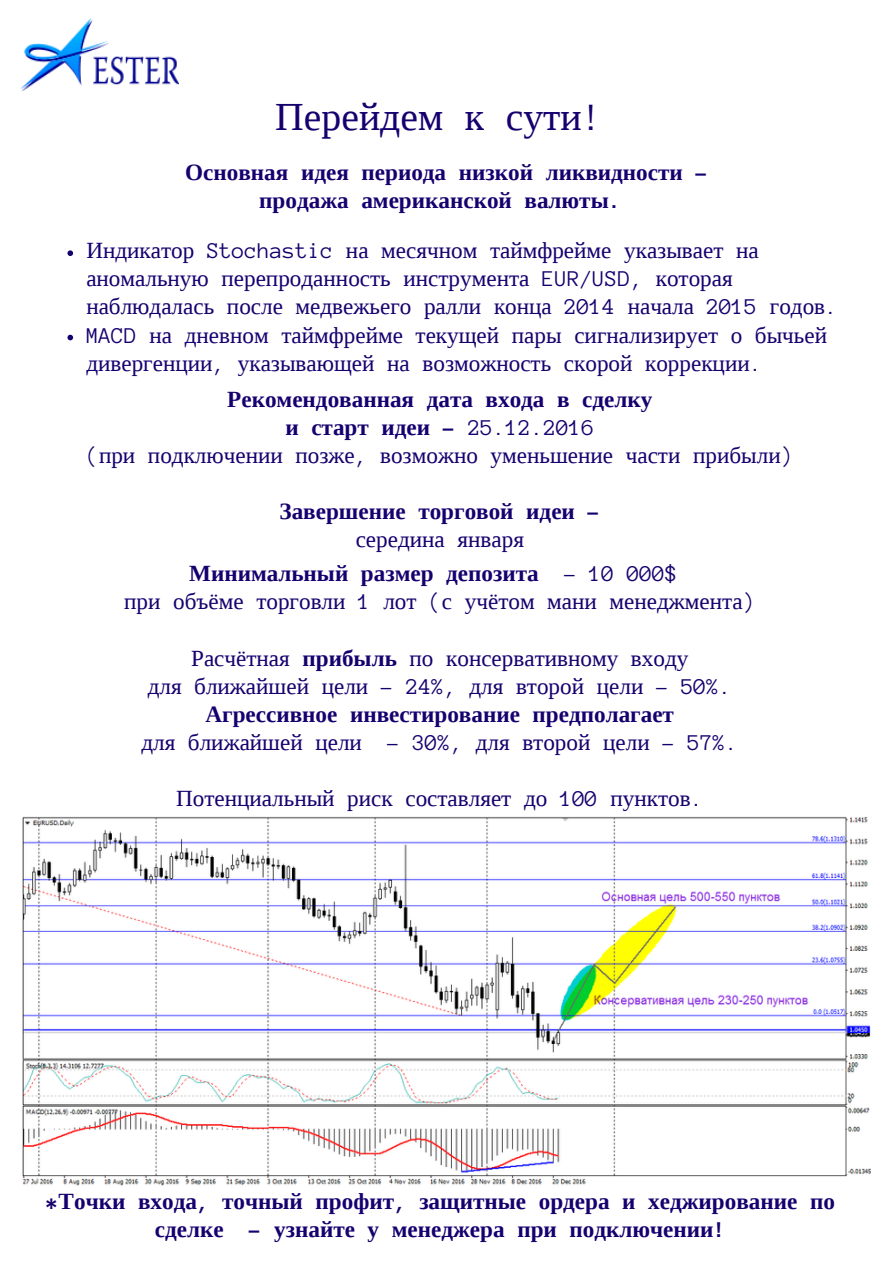
<style>
.page{position:relative;width:893px;height:1263px;background:#fff}
.page>*{position:absolute;margin:0;border:0;box-sizing:border-box;transform-origin:0 0}
.t1{font:39.6px "Liberation Serif";color:#16006f}
.t2{font:23.1px/28px "Liberation Serif";color:#16006f;text-align:center}
.t3{font:700 23.1px/28px "Liberation Serif";color:#16006f;text-align:center}
.s1{font-family:"Anonymous Pro"}
.s2{font-weight:700}
.s3{font-family:"Anonymous Pro";font-weight:700}
.s4{font-weight:400}
</style>
<div class="page">
<img style="left:21px;top:19px;width:158px;height:72px">
<svg style="left:67px;top:250px;width:6px;height:6px"></svg>
<svg style="left:67px;top:335px;width:6px;height:5px"></svg>
<img style="left:22px;top:816px;width:848px;height:370px">
<h1 class="t1" style="left:275px;top:95px;width:348px">Перейдем к сути<span class="s1">!</span></h1>
<p class="t3" style="left:185px;top:158px;width:534px">Основная идея периода низкой ликвидности <span class="s1">- </span>продажа американской валюты<span class="s1">.</span></p>
<p class="t2" style="left:86px;top:236px;width:763px;text-align:left">Индикатор <span class="s1">Stochastic</span>на месячном таймфрейме указывает на аномальную перепроданность инструмента <span class="s1">EUR/USD,</span>которая наблюдалась после медвежьего ралли конца <span class="s1">2014</span>начала <span class="s1">2015</span>годов<span class="s1">.<br>MACD</span>на дневном таймфрейме текущей пары сигнализирует о бычьей дивергенции<span class="s1">,</span>указывающей на возможность скорой коррекции<span class="s1">.</span></p>
<p class="t2" style="left:86px;top:385px;width:719px"><span class="s2">Рекомендованная дата входа в сделку<br>и старт идеи</span> <span class="s3">-</span><span class="s1">25.12.2016<br>(</span>при подключении позже<span class="s1">,</span>возможно уменьшение части прибыли<span class="s1">)</span></p>
<p class="t3" style="left:279px;top:497px;width:333px">Завершение торговой идеи <span class="s1">- </span><span class="s4">середина января</span></p>
<p class="t2" style="left:124px;top:559px;width:643px"><span class="s2">Минимальный размер депозита</span> <span class="s1">-10000$<br></span>при объёме торговли <span class="s1">1</span>лот <span class="s1">(</span>с учётом мани менеджмента<span class="s1">)</span></p>
<p class="t2" style="left:141px;top:644px;width:608px">Расчётная <span class="s2">прибыль</span> по консервативному входу<br>для ближайшей цели <span class="s1">-24%,</span>для второй цели <span class="s1">-50%.<br></span><span class="s2">Агрессивное инвестирование предполагает<br></span>для ближайшей цели <span class="s1">-30%,</span>для второй цели <span class="s1">-57%.</span></p>
<p class="t2" style="left:176px;top:784px;width:539px">Потенциальный риск составляет до <span class="s1">100</span>пунктов<span class="s1">.</span></p>
<p class="t3" style="left:46px;top:1186px;width:790px"><span class="s1">*</span>Точки входа<span class="s1">,</span>точный профит<span class="s1">,</span>защитные ордера и хеджирование по сделке <span class="s1">-</span>узнайте у менеджера при подключении<span class="s1">!</span></p>
</div>
